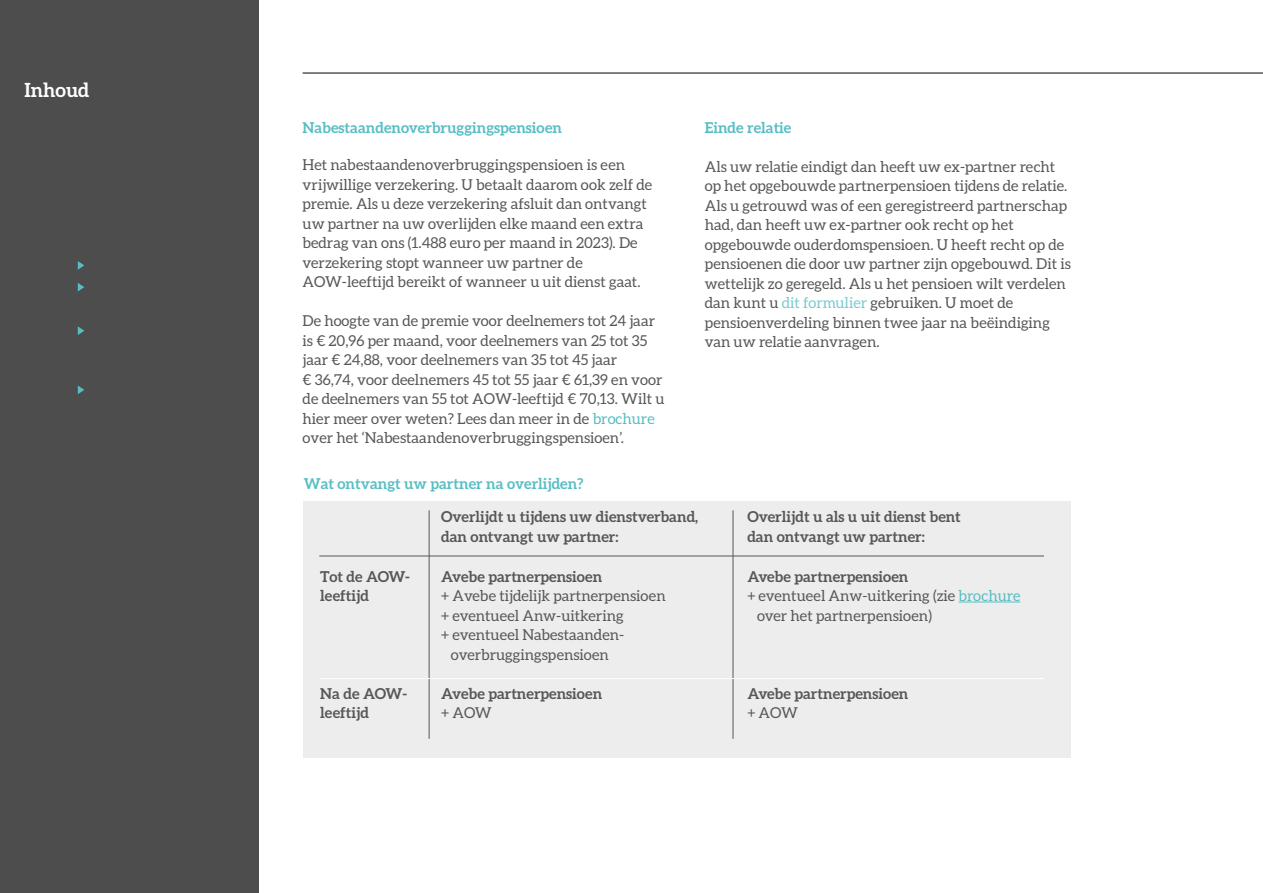
<style>
.page{position:relative;width:1263px;height:893px;background:#fff}
.page>*{position:absolute;margin:0;border:0;box-sizing:border-box;transform-origin:0 0}
.t1{font:700 19.5px "Aleo";color:#fff}
.t2{font:15px/19.5px "Aleo";color:#575756}
.t3{font:700 15px/19.5px "Aleo";color:#575756}
.t4{font:700 15px "Aleo";color:#57bec3}
.t5{font:700 15px "Aleo";color:#58bec3}
.s1{color:#57bec3}
.s2{color:#79cbcf}
</style>
<div class="page">
<hr style="left:303px;top:72px;width:960px;height:2px;background:#575756">
<div style="left:303px;top:502px;width:768px;height:256px;background:#ededed"></div>
<hr style="left:319px;top:556px;width:725px;height:1px;background:#575756">
<hr style="left:733px;top:510px;width:1px;height:229px;background:#575756">
<hr style="left:429px;top:510px;width:1px;height:229px;background:#575756">
<hr style="left:319px;top:678px;width:725px;height:1px;background:#fff">
<hr style="left:959px;top:601px;width:61px;height:1px;background:#57bec3">
<div style="left:0;top:0;width:259px;height:893px;background:#4e4d4d"></div>
<svg style="left:78px;top:283px;width:6px;height:9px"></svg>
<svg style="left:78px;top:261px;width:6px;height:9px"></svg>
<svg style="left:78px;top:326px;width:6px;height:9px"></svg>
<svg style="left:78px;top:385px;width:6px;height:9px"></svg>
<h1 class="t1" style="left:24px;top:78px;width:67px">Inhoud</h1>
<p class="t4" style="left:303px;top:119px;width:261px">Nabestaandenoverbruggingspensioen</p>
<p class="t2" style="left:303px;top:155px;width:351px">Het nabestaandenoverbruggingspensioen is een vrijwillige verzekering. U betaalt daarom ook zelf de premie. Als u deze verzekering afsluit dan ontvangt uw partner na uw overlijden elke maand een extra bedrag van ons (1.488 euro per maand in 2023). De verzekering stopt wanneer uw partner de AOW-leeftijd bereikt of wanneer u uit dienst gaat.</p>
<p class="t2" style="left:303px;top:311px;width:363px">De hoogte van de premie voor deelnemers tot 24 jaar is € 20,96 per maand, voor deelnemers van 25 tot 35 jaar € 24,88, voor deelnemers van 35 tot 45 jaar<br>€ 36,74, voor deelnemers 45 tot 55 jaar € 61,39 en voor de deelnemers van 55 tot AOW-leeftijd € 70,13. Wilt u hier meer over weten? Lees dan meer in de <span class="s1">brochure </span>over het ‘Nabestaandenoverbruggingspensioen’.</p>
<p class="t5" style="left:304px;top:475px;width:281px">Wat ontvangt uw partner na overlijden?</p>
<p class="t3" style="left:441px;top:507px;width:259px">Overlijdt u tijdens uw dienstverband, dan ontvangt uw partner:</p>
<p class="t3" style="left:747px;top:507px;width:215px">Overlijdt u als u uit dienst bent dan ontvangt uw partner:</p>
<p class="t3" style="left:441px;top:566px;width:163px">Avebe partnerpensioen</p>
<p class="t2" style="left:441px;top:586px;width:226px">+ Avebe tijdelijk partnerpensioen</p>
<p class="t2" style="left:441px;top:606px;width:184px">+ eventueel Anw-uitkering</p>
<p class="t2" style="left:441px;top:625px;width:185px">+ eventueel Nabestaanden-</p>
<p class="t2" style="left:451px;top:645px;width:160px">overbruggingspensioen</p>
<p class="t3" style="left:441px;top:683px;width:163px">Avebe partnerpensioen</p>
<p class="t2" style="left:441px;top:703px;width:52px">+ AOW</p>
<p class="t4" style="left:705px;top:119px;width:88px">Einde relatie</p>
<p class="t2" style="left:705px;top:157px;width:368px">Als uw relatie eindigt dan heeft uw ex-partner recht op het opgebouwde partnerpensioen tijdens de relatie.<br>Als u getrouwd was of een geregistreerd partnerschap had, dan heeft uw ex-partner ook recht op het opgebouwde ouderdomspensioen. U heeft recht op de pensioenen die door uw partner zijn opgebouwd. Dit is wettelijk zo geregeld. Als u het pensioen wilt verdelen dan kunt u <span class="s2">dit formulier</span> gebruiken. U moet de pensioenverdeling binnen twee jaar na beëindiging van uw relatie aanvragen.</p>
<p class="t3" style="left:320px;top:566px;width:91px">Tot de AOW&shy;leeftijd</p>
<p class="t3" style="left:747px;top:566px;width:163px">Avebe partnerpensioen</p>
<p class="t2" style="left:747px;top:586px;width:275px">+ eventueel Anw-uitkering (zie <span class="s1">brochure</span></p>
<p class="t2" style="left:757px;top:606px;width:176px">over het partnerpensioen)</p>
<p class="t3" style="left:320px;top:683px;width:88px">Na de AOW&shy;leeftijd</p>
<p class="t3" style="left:747px;top:683px;width:163px">Avebe partnerpensioen</p>
<p class="t2" style="left:747px;top:703px;width:52px">+ AOW</p>
</div>
